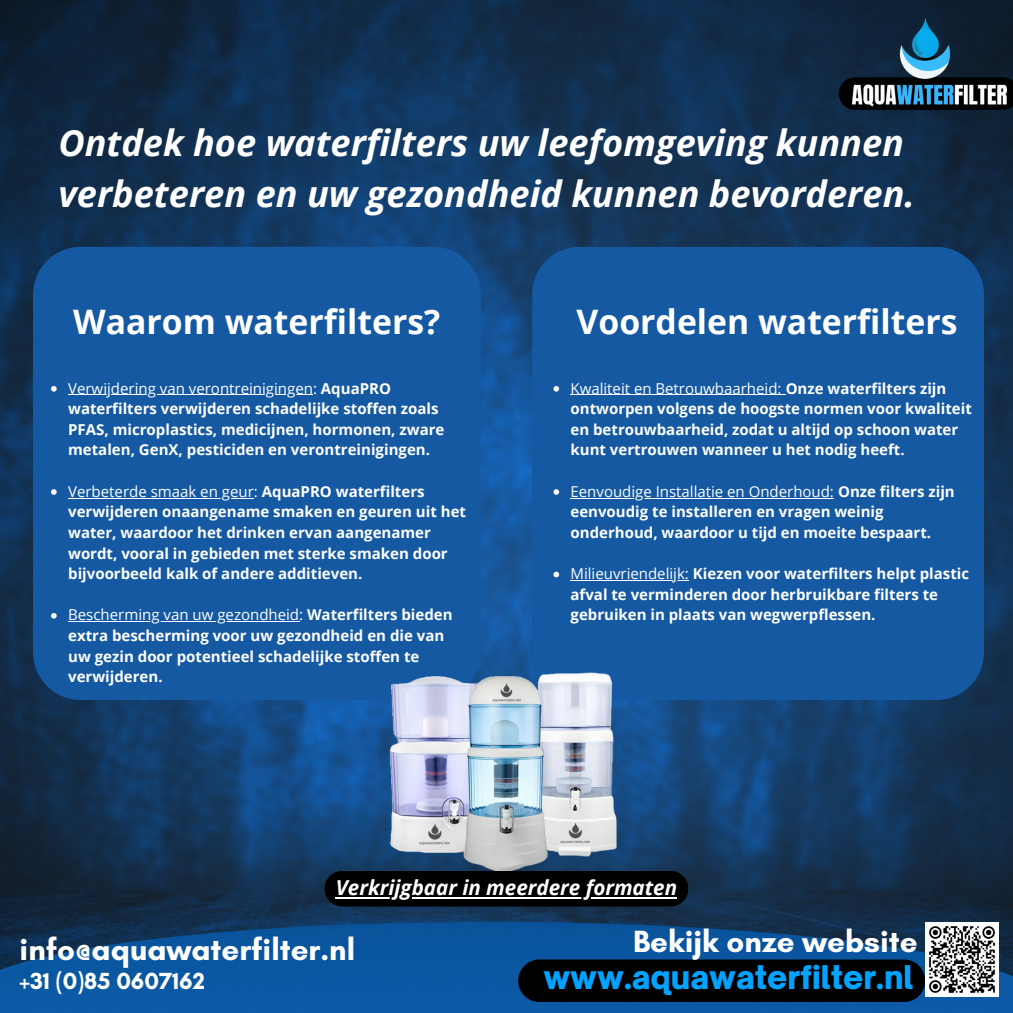
<style>
.page{position:relative;width:1013px;height:1013px;background:#fff}
.page>*{position:absolute;margin:0;border:0;box-sizing:border-box;transform-origin:0 0}
.t1{font:italic 700 36.12px/50.6px "Open Sans";color:#fff}
.t2{font:700 33.75px "Open Sans";color:#fff}
.t3{font:700 31.25px "Glacial Indifference";color:#fff}
.t4{font:900 31.25px "Open Sauce One";color:#00a3ff}
.t5{font:700 23.75px "Glacial Indifference";color:#fff}
.t6{font:italic 700 20.62px "Open Sans";color:#fff}
.t7{font:700 15px/20.6px "Open Sans";color:#fff}
.s1{font-weight:400}
</style>
<div class="page">
<img style="left:0;top:0;width:1012px;height:1012px">
<img style="left:828px;top:0;width:184px;height:121px">
<div style="left:33px;top:247px;width:448px;height:452px;background:#1459a2"></div>
<div style="left:518px;top:959px;width:407px;height:43px;background:#000;border-radius:21px"></div>
<div style="left:532px;top:247px;width:452px;height:453px;background:#1459a2"></div>
<img style="left:925px;top:922px;width:73px;height:74px">
<img style="left:349px;top:616px;width:314px;height:314px">
<svg style="left:51px;top:386px;width:6px;height:5px"></svg>
<hr style="left:68px;top:394px;width:245px;height:1px;background:#fff">
<svg style="left:51px;top:489px;width:6px;height:6px"></svg>
<hr style="left:68px;top:497px;width:186px;height:1px;background:#fff">
<svg style="left:51px;top:613px;width:6px;height:5px"></svg>
<hr style="left:68px;top:621px;width:231px;height:1px;background:#fff">
<svg style="left:553px;top:386px;width:6px;height:5px"></svg>
<hr style="left:570px;top:394px;width:215px;height:1px;background:#fff">
<svg style="left:553px;top:489px;width:6px;height:6px"></svg>
<hr style="left:570px;top:497px;width:264px;height:1px;background:#fff">
<svg style="left:553px;top:571px;width:6px;height:6px"></svg>
<hr style="left:570px;top:580px;width:119px;height:1px;background:#fff">
<div style="left:324px;top:870px;width:364px;height:36px;background:#000"></div>
<hr style="left:336px;top:897px;width:341px;height:2px;background:#fff">
<p class="t1" style="left:58px;top:116px;width:858px">Ontdek hoe waterfilters uw leefomgeving kunnen verbeteren en uw gezondheid kunnen bevorderen.</p>
<p class="t2" style="left:73px;top:298px;width:368px">Waarom waterfilters?</p>
<p class="t7" style="left:68px;top:377px;width:378px"><span class="s1">Verwijdering van verontreinigingen:</span> AquaPRO waterfilters verwijderen schadelijke stoffen zoals PFAS, microplastics, medicijnen, hormonen, zware metalen, GenX, pesticiden en verontreinigingen.</p>
<h4 class="t7" style="left:68px;top:480px;width:399px"><span class="s1">Verbeterde smaak en geur:</span> AquaPRO waterfilters verwijderen onaangename smaken en geuren uit het water, waardoor het drinken ervan aangenamer wordt, vooral in gebieden met sterke smaken door bijvoorbeeld kalk of andere additieven.</h4>
<h2 class="t7" style="left:68px;top:604px;width:386px"><span class="s1">Bescherming van uw gezondheid:</span> Waterfilters bieden extra bescherming voor uw gezondheid en die van uw gezin door potentieel schadelijke stoffen te verwijderen.</h2>
<p class="t2" style="left:576px;top:298px;width:382px">Voordelen waterfilters</p>
<p class="t7" style="left:570px;top:377px;width:403px"><span class="s1">Kwaliteit en Betrouwbaarheid:</span> Onze waterfilters zijn ontworpen volgens de hoogste normen voor kwaliteit en betrouwbaarheid, zodat u altijd op schoon water kunt vertrouwen wanneer u het nodig heeft.</p>
<h2 class="t7" style="left:570px;top:480px;width:386px"><span class="s1">Eenvoudige Installatie en Onderhoud:</span> Onze filters zijn eenvoudig te installeren en vragen weinig onderhoud, waardoor u tijd en moeite bespaart.</h2>
<h2 class="t7" style="left:570px;top:563px;width:400px"><span class="s1">Milieuvriendelijk:</span> Kiezen voor waterfilters helpt plastic afval te verminderen door herbruikbare filters te gebruiken in plaats van wegwerpflessen.</h2>
<h3 class="t6" style="left:336px;top:873px;width:343px">Verkrijgbaar in meerdere formaten</h3>
<p class="t3" style="left:20px;top:930px;width:337px">info@aquawaterfilter.nl</p>
<h1 class="t5" style="left:20px;top:966px;width:187px">+31 (0)85 0607162</h1>
<p class="t3" style="left:633px;top:921px;width:286px">Bekijk onze website</p>
<p class="t4" style="left:543px;top:957px;width:371px">www.aquawaterfilter.nl</p>
</div>
